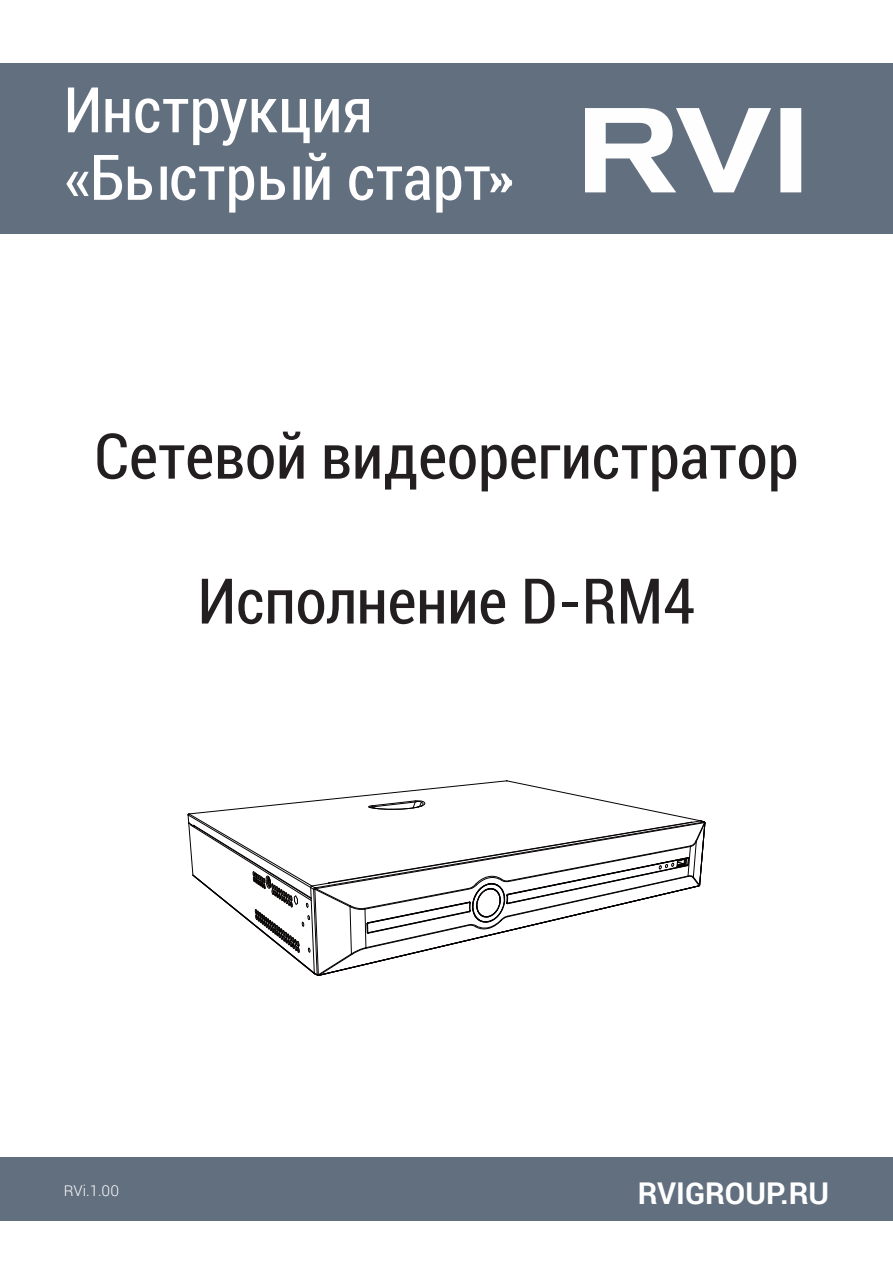
<style>
.page{position:relative;width:893px;height:1263px;background:#fff}
.page>*{position:absolute;margin:0;border:0;box-sizing:border-box;transform-origin:0 0}
.t1{font:condensed 63px "Roboto";color:#231f20}
.t2{font:condensed 63px "Roboto";letter-spacing:-.005em;color:#fff}
.t3{font:700 30px "Roboto";color:#fff}
.t4{font:300 15px "Roboto";color:#fff}
</style>
<div class="page">
<div style="left:0;top:64px;width:893px;height:170px;background:#626f7f"></div>
<div style="left:0;top:1157px;width:893px;height:63px;background:#626f7f"></div>
<svg style="left:585px;top:108px;width:216px;height:84px"></svg>
<svg style="left:187px;top:780px;width:519px;height:196px"></svg>
<p class="t2" style="left:64px;top:66px;width:311px">Инструкция</p>
<p class="t2" style="left:64px;top:134px;width:451px">«Быстрый старт»</p>
<p class="t1" style="left:94px;top:412px;width:706px">Сетевой видеорегистратор</p>
<p class="t1" style="left:198px;top:557px;width:499px">Исполнение D-RM4</p>
<p class="t4" style="left:64px;top:1181px;width:57px">RVi.1.00</p>
<p class="t3" style="left:638px;top:1172px;width:193px">RVIGROUP.RU</p>
</div>
